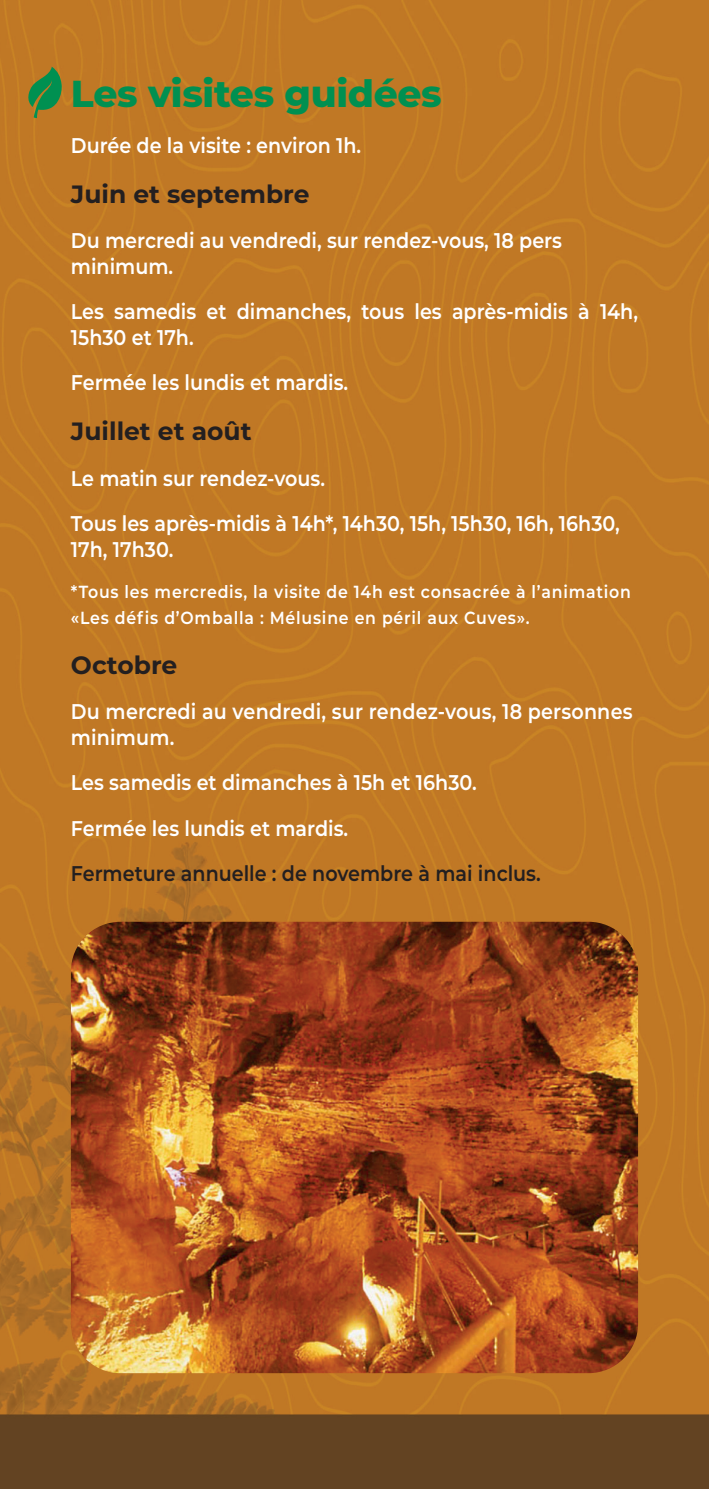
<style>
.page{position:relative;width:709px;height:1489px;background:#fff}
.page>*{position:absolute;margin:0;border:0;box-sizing:border-box;transform-origin:0 0}
.t1{font:800 37.5px "Montserrat";letter-spacing:-.01em;color:#009051}
.t2{font:700 25px "Montserrat";color:#231f20}
.t3{font:600 21.25px/25.5px "Montserrat";color:#fff;scale:.9 1}
.t4{font:600 21.25px "Montserrat";color:#231f20;scale:.9 1}
.t5{font:600 17.5px/25.5px "Montserrat";letter-spacing:.05em;color:#fff;scale:.9 1}
</style>
<div class="page">
<img style="left:0;top:0;width:709px;height:1488px">
<svg style="left:26px;top:67px;width:37px;height:51px;background:#63833a"></svg>
<img style="left:71px;top:921px;width:567px;height:451px">
<h1 class="t1" style="left:71px;top:66px;width:372px">Les visites guidées</h1>
<p class="t3" style="left:71px;top:131px;width:324px">Durée de la visite : environ 1h.</p>
<p class="t2" style="left:71px;top:176px;width:240px">Juin et septembre</p>
<p class="t3" style="left:71px;top:227px;width:547px">Du mercredi au vendredi, sur rendez-vous, 18 pers minimum.</p>
<p class="t3" style="left:71px;top:298px;width:631px">Les samedis et dimanches, tous les après-midis à 14h,<br>15h30 et 17h.</p>
<p class="t3" style="left:71px;top:369px;width:309px">Fermée les lundis et mardis.</p>
<p class="t2" style="left:71px;top:413px;width:182px">Juillet et août</p>
<p class="t3" style="left:71px;top:454px;width:611px;line-height:45.5px">Le matin sur rendez-vous.<br>Tous les après-midis à 14h*, 14h30, 15h, 15h30, 16h, 16h30,</p>
<p class="t3" style="left:71px;top:535px;width:115px">17h, 17h30.</p>
<p class="t5" style="left:71px;top:578px;width:624px">*Tous les mercredis, la visite de 14h est consacrée à l’animation «Les défis d’Omballa : Mélusine en péril aux Cuves».</p>
<p class="t2" style="left:71px;top:646px;width:108px">Octobre</p>
<p class="t3" style="left:71px;top:697px;width:625px">Du mercredi au vendredi, sur rendez-vous, 18 personnes minimum.</p>
<p class="t3" style="left:71px;top:758px;width:452px;line-height:45.5px">Les samedis et dimanches à 15h et 16h30.<br>Fermée les lundis et mardis.</p>
<p class="t4" style="left:71px;top:858px;width:523px">Fermeture annuelle : de novembre à mai inclus.</p>
</div>
